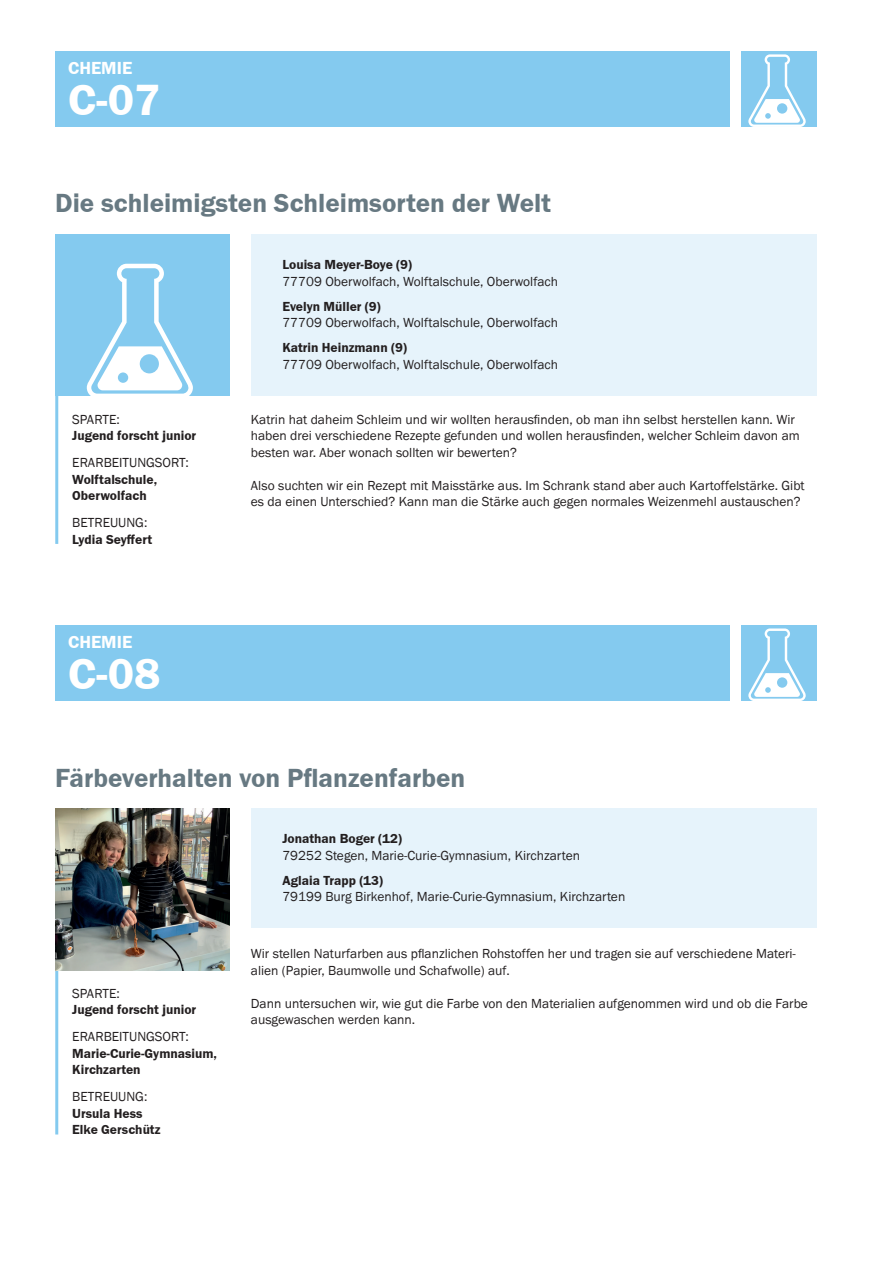
<style>
.page{position:relative;width:893px;height:1263px;background:#fff}
.page>*{position:absolute;margin:0;border:0;box-sizing:border-box;transform-origin:0 0}
.t1{font:700 45px "SICK Franklin";color:#fff}
.t2{font:700 27px "SICK Franklin";color:#677982}
.t3{font:700 18px "SICK Franklin";color:#fff}
.t4{font:13.5px/16.5px "SICK Franklin";color:#231f20}
.t5{font:700 13.5px/16.5px "SICK Franklin";color:#231f20}
</style>
<div class="page">
<div style="left:251px;top:234px;width:565px;height:161px;background:#e6f3fb"></div>
<hr style="left:55px;top:395px;width:3px;height:149px;background:#84caef">
<hr style="left:55px;top:970px;width:3px;height:164px;background:#84caef">
<div style="left:251px;top:808px;width:565px;height:119px;background:#e6f3fb"></div>
<div style="left:55px;top:234px;width:175px;height:162px;background:#84caef"></div>
<img style="left:55px;top:808px;width:175px;height:162px">
<div style="left:55px;top:51px;width:675px;height:76px;background:#84caef"></div>
<div style="left:741px;top:51px;width:75px;height:76px;background:#84caef"></div>
<svg style="left:748px;top:54px;width:58px;height:73px"></svg>
<div style="left:55px;top:625px;width:675px;height:76px;background:#84caef"></div>
<div style="left:741px;top:625px;width:75px;height:76px;background:#84caef"></div>
<svg style="left:748px;top:628px;width:58px;height:73px"></svg>
<svg style="left:87px;top:264px;width:106px;height:132px"></svg>
<h3 class="t3" style="left:68px;top:57px;width:66px">CHEMIE</h3>
<h1 class="t1" style="left:68px;top:73px;width:94px">C-07</h1>
<h2 class="t2" style="left:55px;top:187px;width:497px">Die schleimigsten Schleimsorten der Welt</h2>
<p class="t4" style="left:72px;top:411px;width:49px">SPARTE:</p>
<p class="t5" style="left:72px;top:428px;width:125px">Jugend forscht junior</p>
<p class="t4" style="left:72px;top:455px;width:118px">ERARBEITUNGSORT:</p>
<p class="t5" style="left:72px;top:471px;width:86px">Wolftalschule,<br>Oberwolfach</p>
<p class="t4" style="left:72px;top:515px;width:77px">BETREUUNG:</p>
<p class="t5" style="left:72px;top:531px;width:81px">Lydia Seyffert</p>
<h3 class="t3" style="left:68px;top:631px;width:66px">CHEMIE</h3>
<h1 class="t1" style="left:68px;top:647px;width:94px">C-08</h1>
<p class="t5" style="left:282px;top:257px;width:131px">Louisa Meyer-Boye (9)</p>
<p class="t4" style="left:282px;top:273px;width:277px">77709 Oberwolfach, Wolftalschule, Oberwolfach</p>
<p class="t5" style="left:282px;top:298px;width:100px">Evelyn Müller (9)</p>
<p class="t4" style="left:282px;top:315px;width:277px">77709 Oberwolfach, Wolftalschule, Oberwolfach</p>
<p class="t5" style="left:282px;top:340px;width:126px">Katrin Heinzmann (9)</p>
<p class="t4" style="left:282px;top:356px;width:277px">77709 Oberwolfach, Wolftalschule, Oberwolfach</p>
<p class="t4" style="left:251px;top:411px;width:550px">Katrin hat daheim Schleim und wir wollten herausfinden, ob man ihn selbst herstellen kann. Wir haben drei verschiedene Rezepte gefunden und wollen herausfinden, welcher Schleim davon am besten war. Aber wonach sollten wir bewerten?</p>
<p class="t4" style="left:251px;top:477px;width:555px">Also suchten wir ein Rezept mit Maisstärke aus. Im Schrank stand aber auch Kartoffelstärke. Gibt es da einen Unterschied? Kann man die Stärke auch gegen normales Weizenmehl austauschen?</p>
<h2 class="t2" style="left:55px;top:761px;width:412px">Färbeverhalten von Pflanzenfarben</h2>
<p class="t4" style="left:72px;top:985px;width:49px">SPARTE:</p>
<p class="t5" style="left:72px;top:1002px;width:125px">Jugend forscht junior</p>
<p class="t4" style="left:72px;top:1029px;width:118px">ERARBEITUNGSORT:</p>
<p class="t5" style="left:72px;top:1045px;width:146px">Marie-Curie-Gymnasium,<br>Kirchzarten</p>
<p class="t4" style="left:72px;top:1089px;width:77px">BETREUUNG:</p>
<p class="t5" style="left:72px;top:1105px;width:90px">Ursula Hess<br>Elke Gerschütz</p>
<p class="t5" style="left:282px;top:831px;width:121px">Jonathan Boger (12)</p>
<p class="t4" style="left:282px;top:847px;width:299px">79252 Stegen, Marie-Curie-Gymnasium, Kirchzarten</p>
<p class="t5" style="left:282px;top:872px;width:102px">Aglaia Trapp (13)</p>
<p class="t4" style="left:282px;top:889px;width:344px">79199 Burg Birkenhof, Marie-Curie-Gymnasium, Kirchzarten</p>
<p class="t4" style="left:251px;top:945px;width:546px">Wir stellen Naturfarben aus pflanzlichen Rohstoffen her und tragen sie auf verschiedene Materi&shy;alien (Papier, Baumwolle und Schafwolle) auf.</p>
<p class="t4" style="left:251px;top:995px;width:559px">Dann untersuchen wir, wie gut die Farbe von den Materialien aufgenommen wird und ob die Farbe ausgewaschen werden kann.</p>
</div>
